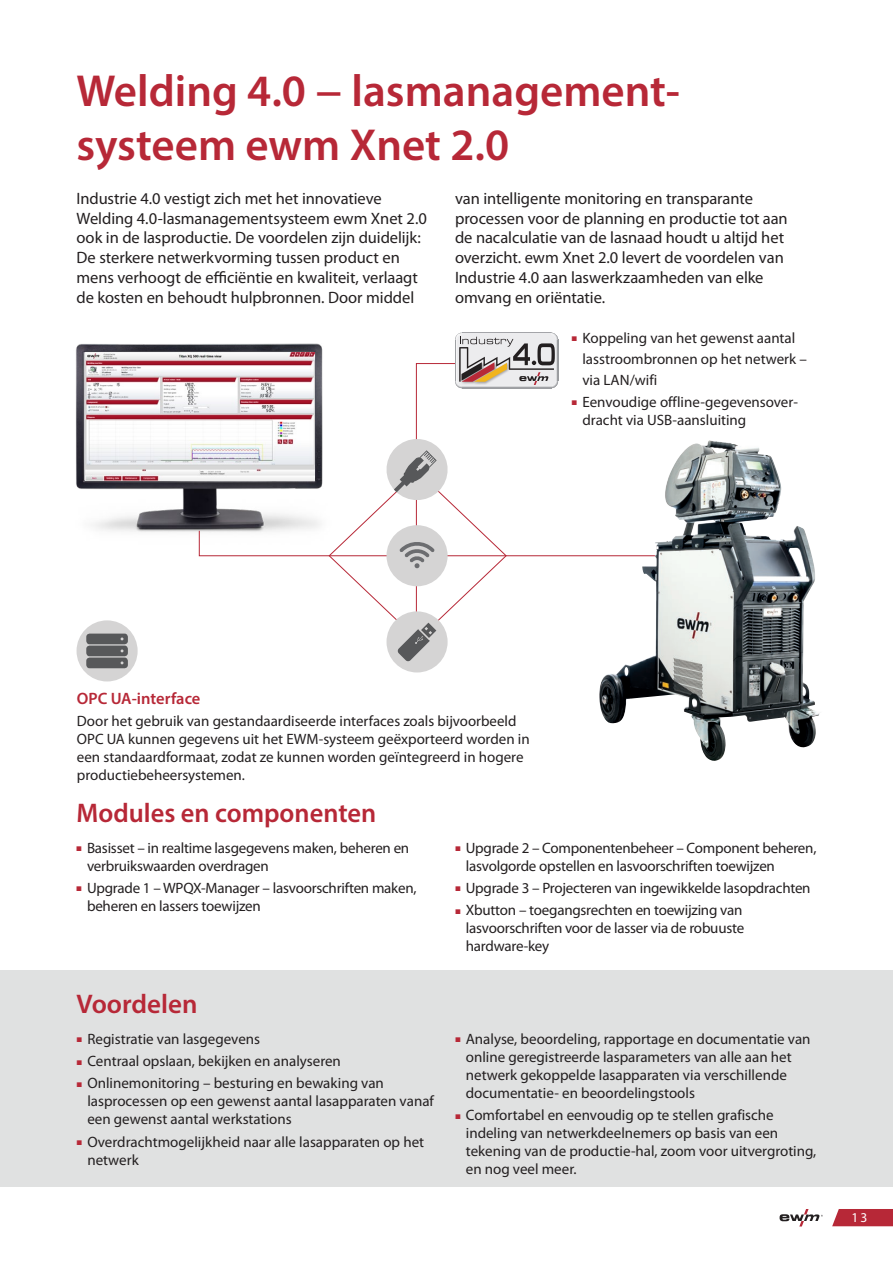
<style>
.page{position:relative;width:893px;height:1263px;background:#fff}
.page>*{position:absolute;margin:0;border:0;box-sizing:border-box;transform-origin:0 0}
.t1{font:600 45px/54px "Myriad Pro";color:#b72837}
.t2{font:600 27px "Myriad Pro";color:#b72837}
.t3{font:16.5px/19.8px "Myriad Pro";letter-spacing:-.005em;color:#231f20}
.t4{font:600 16.5px "Myriad Pro";color:#b72837}
.t5{font:15px/18px "Myriad Pro";color:#231f20}
.t6{font:13.5px "Myriad Pro";color:#fff}
.s1{color:#b72837}
</style>
<div class="page">
<div style="left:0;top:969px;width:893px;height:217px;background:#e0e1e1"></div>
<img style="left:76px;top:344px;width:123px;height:201px">
<img style="left:85px;top:352px;width:114px;height:129px">
<img style="left:599px;top:443px;width:187px;height:318px">
<div style="left:77px;top:620px;width:61px;height:61px;background:#d5d4d4;border-radius:50%"></div>
<svg style="left:86px;top:634px;width:42px;height:34px"></svg>
<div style="left:386px;top:611px;width:62px;height:61px;background:#d5d4d4;border-radius:50%"></div>
<svg style="left:199px;top:333px;width:456px;height:328px"></svg>
<svg style="left:780px;top:1209px;width:43px;height:17px"></svg>
<svg style="left:832px;top:1209px;width:61px;height:17px"></svg>
<h1 class="t1" style="left:77px;top:63px;width:605px">Welding 4.0 − lasmanagement&shy;systeem ewm Xnet 2.0</h1>
<p class="t3" style="left:77px;top:188px;width:352px">Industrie 4.0 vestigt zich met het innovatieve Welding 4.0-lasmanagementsysteem ewm Xnet 2.0 ook in de lasproductie. De voordelen zijn duidelijk:<br>De sterkere netwerkvorming tussen product en mens verhoogt de efficiëntie en kwaliteit, verlaagt de kosten en behoudt hulpbronnen. Door middel</p>
<p class="t3" style="left:455px;top:188px;width:334px">van intelligente monitoring en transparante processen voor de planning en productie tot aan de nacalculatie van de lasnaad houdt u altijd het overzicht. ewm Xnet 2.0 levert de voordelen van Industrie 4.0 aan laswerkzaamheden van elke omvang en oriëntatie.</p>
<p class="t5" style="left:582px;top:327px;width:226px;line-height:21px;text-indent:-10px"><span class="s1">■</span> Koppeling van het gewenst aantal lasstroombronnen op het netwerk – via LAN/wifi</p>
<p class="t5" style="left:582px;top:392px;width:217px;text-indent:-10px"><span class="s1">■</span> Eenvoudige offline-gegevensover&shy;dracht via USB-aansluiting</p>
<p class="t4" style="left:77px;top:688px;width:125px">OPC UA-interface</p>
<p class="t5" style="left:77px;top:712px;width:454px">Door het gebruik van gestandaardiseerde interfaces zoals bijvoorbeeld OPC UA kunnen gegevens uit het EWM-systeem geëxporteerd worden in een standaardformaat, zodat ze kunnen worden geïntegreerd in hogere productiebeheersystemen.</p>
<h2 class="t2" style="left:77px;top:795px;width:301px">Modules en componenten</h2>
<p class="t5" style="left:87px;top:838px;width:324px;text-indent:-10px"><span class="s1">■</span> Basisset – in realtime lasgegevens maken, beheren en verbruikswaarden overdragen</p>
<p class="t5" style="left:87px;top:878px;width:331px;text-indent:-10px"><span class="s1">■</span> Upgrade 1 – WPQX-Manager – lasvoorschriften maken, beheren en lassers toewijzen</p>
<h2 class="t2" style="left:77px;top:987px;width:122px">Voordelen</h2>
<p class="t5" style="left:77px;top:1029px;width:185px"><span class="s1">■</span> Registratie van lasgegevens</p>
<p class="t5" style="left:77px;top:1052px;width:266px"><span class="s1">■</span> Centraal opslaan, bekijken en analyseren</p>
<p class="t5" style="left:87px;top:1074px;width:348px;text-indent:-10px"><span class="s1">■</span> Onlinemonitoring – besturing en bewaking van lasprocessen op een gewenst aantal lasapparaten vanaf een gewenst aantal werkstations</p>
<p class="t5" style="left:87px;top:1132px;width:338px;text-indent:-10px"><span class="s1">■</span> Overdrachtmogelijkheid naar alle lasapparaten op het netwerk</p>
<p class="t5" style="left:466px;top:838px;width:352px;text-indent:-10px"><span class="s1">■</span> Upgrade 2 – Componentenbeheer – Component beheren, lasvolgorde opstellen en lasvoorschriften toewijzen</p>
<p class="t5" style="left:455px;top:878px;width:357px"><span class="s1">■</span> Upgrade 3 – Projecteren van ingewikkelde lasopdrachten</p>
<p class="t5" style="left:466px;top:901px;width:280px;text-indent:-10px"><span class="s1">■</span> Xbutton – toegangsrechten en toewijzing van lasvoorschriften voor de lasser via de robuuste hardware-key</p>
<p class="t5" style="left:466px;top:1029px;width:346px;text-indent:-10px"><span class="s1">■</span> Analyse, beoordeling, rapportage en documentatie van online geregistreerde lasparameters van alle aan het netwerk gekoppelde lasapparaten via verschillende documentatie- en beoordelingstools</p>
<p class="t5" style="left:466px;top:1106px;width:352px;text-indent:-10px"><span class="s1">■</span> Comfortabel en eenvoudig op te stellen grafische indeling van netwerkdeelnemers op basis van een tekening van de productie-hal, zoom voor uitvergroting, en nog veel meer.</p>
<p class="t6" style="left:851px;top:1208px;width:18px">13</p>
</div>
